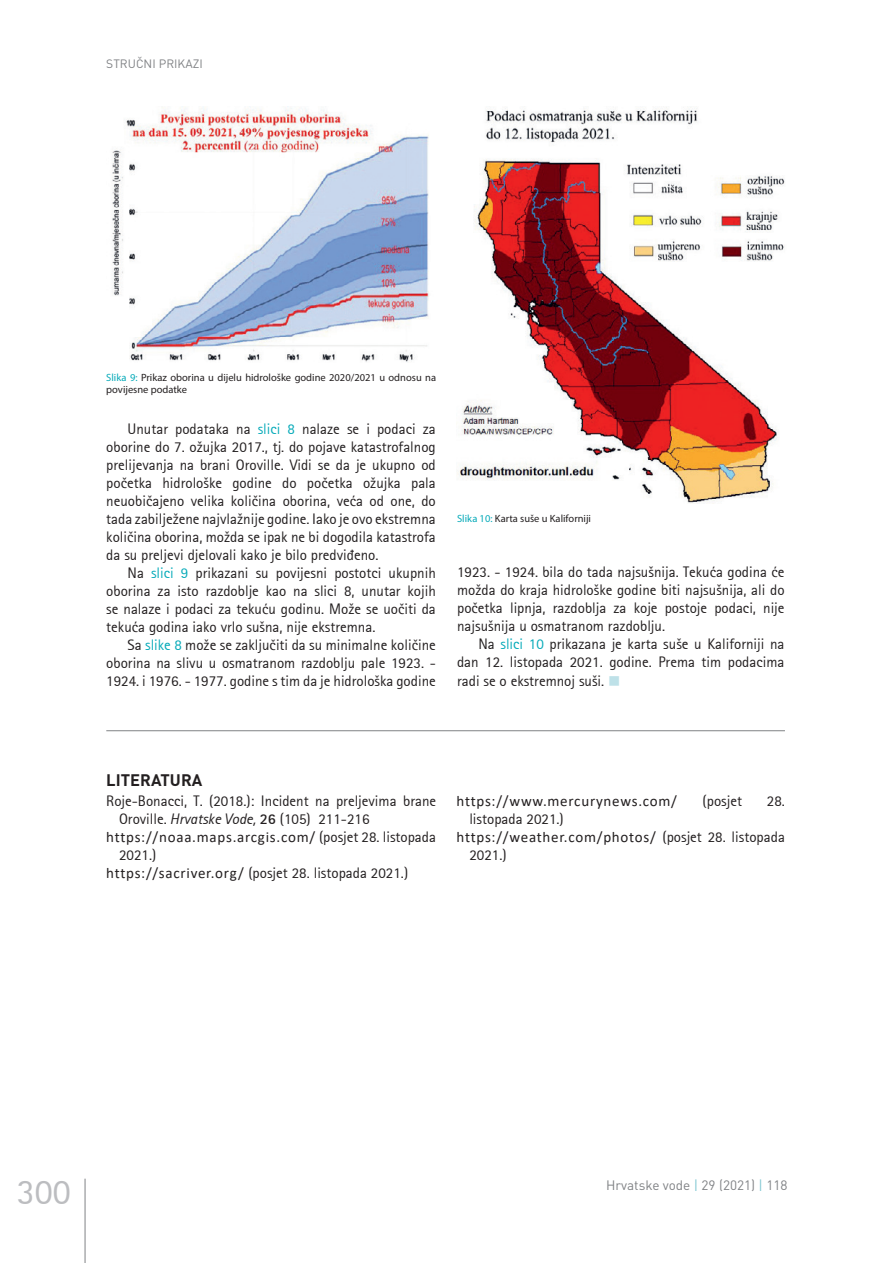
<style>
.page{position:relative;width:893px;height:1263px;background:#fff}
.page>*{position:absolute;margin:0;border:0;box-sizing:border-box;transform-origin:0 0}
.t1{font:36px "Agfa Rotis Sans Serif";color:#bcbdc0}
.t2{font:700 16.5px "DIN Pro";color:#231f20}
.t3{font:15px/18px "Agfa Rotis Sans Serif";color:#231f20;text-align:justify}
.t4{font:15px "Calibri";letter-spacing:.05em;color:#231f20}
.t5{font:13.5px "DIN Pro";color:#808285}
.t6{font:12px "DIN Pro";color:#808285}
.t7{font:10.5px/12px "Myriad Pro";color:#231f20}
.s1{color:#07aab9}
.s2{color:#bee1e8}
.s3{font-style:italic}
.s4{font-weight:700}
.s5{font-family:"Agfa Rotis Sans Serif"}
.s6{font-family:"Calibri"}
.s7{color:#7dc6d1}
</style>
<div class="page">
<hr style="left:85px;top:1179px;width:1px;height:84px;background:#808285">
<img style="left:112px;top:106px;width:317px;height:256px">
<img style="left:457px;top:107px;width:328px;height:396px">
<hr style="left:106px;top:730px;width:679px;height:1px;background:#808285">
<p class="t6" style="left:106px;top:55px;width:98px">STRUČNI PRIKAZI</p>
<p class="t7" style="left:106px;top:371px;width:331px"><span class="s1">Slika 9:</span> Prikaz oborina u dijelu hidrološke godine 2020/2021 u odnosu na povijesne podatke</p>
<p class="t3" style="left:106px;top:419px;width:331px;text-indent:21px">Unutar podataka na <span class="s1">slici 8</span> nalaze se i podaci za oborine do 7. ožujka 2017., tj. do pojave katastrofalnog prelijevanja na brani Oroville. Vidi se da je ukupno od početka hidrološke godine do početka ožujka pala neuobičajeno velika količina oborina, veća od one, do tada zabilježene najvlažnije godine. Iako je ovo ekstremna količina oborina, možda se ipak ne bi dogodila katastrofa da su preljevi djelovali kako je bilo predviđeno.</p>
<p class="t3" style="left:106px;top:563px;width:331px;text-indent:21px">Na <span class="s1">slici 9</span> prikazani su povijesni postotci ukupnih oborina za isto razdoblje kao na slici 8, unutar kojih se nalaze i podaci za tekuću godinu. Može se uočiti da tekuća godina iako vrlo sušna, nije ekstremna.</p>
<p class="t3" style="left:106px;top:635px;width:331px;text-indent:21px">Sa <span class="s1">slike 8</span> može se zaključiti da su minimalne količine oborina na slivu u osmatranom razdoblju pale 1923. - 1924. i 1976. - 1977. godine s tim da je hidrološka godine</p>
<p class="t7" style="left:457px;top:512px;width:135px"><span class="s1">Slika 10:</span> Karta suše u Kaliforniji</p>
<p class="t3" style="left:457px;top:563px;width:329px">1923. - 1924. bila do tada najsušnija. Tekuća godina će možda do kraja hidrološke godine biti najsušnija, ali do početka lipnja, razdoblja za koje postoje podaci, nije najsušnija u osmatranom razdoblju.</p>
<p class="t3" style="left:457px;top:635px;width:329px;text-indent:21px">Na <span class="s1">slici 10</span> prikazana je karta suše u Kaliforniji na dan 12. listopada 2021. godine. Prema tim podacima radi se o ekstremnoj suši. <span class="s2">■</span></p>
<p class="t2" style="left:106px;top:768px;width:98px">LITERATURA</p>
<p class="t3" style="left:119px;top:791px;width:319px;text-indent:-13px">Roje-Bonacci, T. (2018.): Incident na preljevima brane<br>Oroville. <span class="s3">Hrvatske Vode,</span> <span class="s4">26</span> (105) 211-216</p>
<p class="t4" style="left:106px;top:826px;width:331px">https://noaa.maps.arcgis.com/ <span class="s5">(posjet 28. listopada</span></p>
<p class="t3" style="left:106px;top:845px;width:303px;text-indent:13px">2021.)<br><span class="s6">https://sacriver.org/</span> (posjet 28. listopada 2021.)</p>
<p class="t4" style="left:457px;top:790px;width:222px">https://www.mercurynews.com/</p>
<p class="t3" style="left:703px;top:791px;width:41px">(posjet</p>
<p class="t3" style="left:767px;top:791px;width:20px">28.</p>
<p class="t3" style="left:469px;top:809px;width:96px">listopada 2021.)</p>
<p class="t4" style="left:457px;top:826px;width:330px">https://weather.com/photos/ <span class="s5">(posjet 28. listopada</span></p>
<p class="t3" style="left:469px;top:845px;width:39px">2021.)</p>
<h1 class="t1" style="left:17px;top:1170px;width:55px">300</h1>
<p class="t5" style="left:606px;top:1176px;width:183px">Hrvatske vode <span class="s7">|</span> 29 (2021) <span class="s7">|</span> 118</p>
</div>
